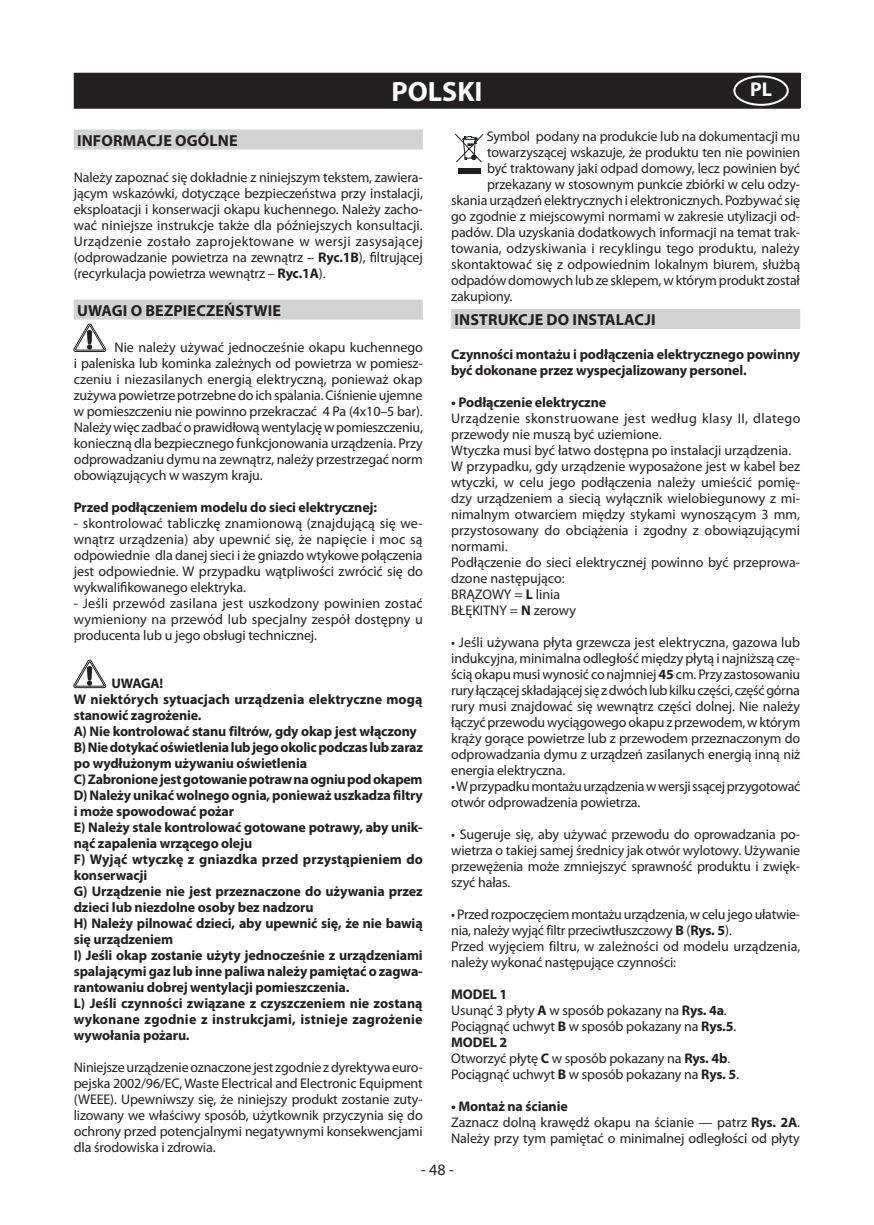
<style>
.page{position:relative;width:874px;height:1225px;background:#fff}
.page>*{position:absolute;margin:0;border:0;box-sizing:border-box;transform-origin:0 0}
.LINGUA_FILETTO_NERO{font:700 28px "Myriad Pro";color:#fff}
.t1{font:700 20px "Myriad Pro";color:#fff}
.MYRIAD_TESTO_GRIGIO{font:700 16px "Myriad Pro";letter-spacing:.01em;color:#231f20}
.t2{font:16px "Myriad Pro";color:#231f20}
.TESTO_MYRIAD__EU{font:14px/16px "Myriad Pro";letter-spacing:-.01em;color:#231f20;text-align:justify}
.TESTO_MYRIAD__EU-2{font:700 14px/16px "Myriad Pro";letter-spacing:-.01em;color:#231f20}
.TESTO_MYRIAD__EU-3{font:14px/16px "Myriad Pro";letter-spacing:.025em;color:#231f20}
.TESTO_MYRIAD__EU-4{font:700 14px/16px "Myriad Pro";letter-spacing:.01em;color:#231f20}
.TESTO_MYRIAD__EU-5{font:14px "Myriad Pro";letter-spacing:.01em;color:#231f20}
.s1{font-weight:700}
</style>
<div class="page">
<div style="left:74px;top:73px;width:725px;height:22px;background:#231f20"></div>
<div style="left:74px;top:95px;width:725px;height:14px;background:#231f20"></div>
<div style="left:733px;top:75px;width:55px;height:31px;border:2px solid #fff;border-radius:50%"></div>
<div style="left:74px;top:129px;width:348px;height:20px;background:#d1d2d4"></div>
<div style="left:74px;top:299px;width:348px;height:20px;background:#d1d2d4"></div>
<svg style="left:74px;top:324px;width:32px;height:28px"></svg>
<svg style="left:74px;top:660px;width:32px;height:28px"></svg>
<div style="left:451px;top:309px;width:348px;height:20px;background:#d1d2d4"></div>
<div style="left:458px;top:168px;width:22px;height:5px;background:#231f20"></div>
<svg style="left:455px;top:133px;width:28px;height:30px"></svg>
<p class="LINGUA_FILETTO_NERO" style="left:391px;top:73px;width:92px">POLSKI</p>
<p class="t1" style="left:749px;top:77px;width:23px">PL</p>
<p class="TESTO_MYRIAD__EU" style="left:486px;top:128px;width:315px">Symbol podany na produkcie lub na dokumentacji mu</p>
<p class="TESTO_MYRIAD__EU" style="left:487px;top:144px;width:314px">towarzyszącej wskazuje, że produktu ten nie powinien</p>
<p class="TESTO_MYRIAD__EU" style="left:487px;top:160px;width:314px">być traktowany jaki odpad domowy, lecz powinien być</p>
<p class="TESTO_MYRIAD__EU" style="left:487px;top:176px;width:314px">przekazany w stosownym punkcie zbiórki w celu odzy-</p>
<p class="TESTO_MYRIAD__EU" style="left:451px;top:192px;width:350px">skania urządzeń elektrycznych i elektronicznych. Pozbywać się</p>
<p class="TESTO_MYRIAD__EU" style="left:451px;top:208px;width:350px">go zgodnie z miejscowymi normami w zakresie utylizacji od-</p>
<p class="TESTO_MYRIAD__EU" style="left:451px;top:224px;width:350px">padów. Dla uzyskania dodatkowych informacji na temat trak-</p>
<p class="TESTO_MYRIAD__EU-5" style="left:451px;top:240px;width:350px">towania, odzyskiwania i recyklingu tego produktu, należy</p>
<p class="TESTO_MYRIAD__EU" style="left:451px;top:256px;width:350px">skontaktować się z odpowiednim lokalnym biurem, służbą</p>
<p class="TESTO_MYRIAD__EU" style="left:451px;top:272px;width:350px">odpadów domowych lub ze sklepem, w którym produkt został</p>
<p class="TESTO_MYRIAD__EU" style="left:451px;top:288px;width:63px">zakupiony.</p>
<p class="MYRIAD_TESTO_GRIGIO" style="left:454px;top:309px;width:203px">INSTRUKCJE DO INSTALACJI</p>
<p class="TESTO_MYRIAD__EU-2" style="left:451px;top:346px;width:350px">Czynności montażu i podłączenia elektrycznego powinny być dokonane przez wyspecjalizowany personel.</p>
<p class="TESTO_MYRIAD__EU-2" style="left:451px;top:394px;width:156px">• Podłączenie elektryczne</p>
<p class="TESTO_MYRIAD__EU-3" style="left:451px;top:410px;width:350px">Urządzenie skonstruowane jest według klasy II, dlatego przewody nie muszą być uziemione.</p>
<p class="TESTO_MYRIAD__EU" style="left:451px;top:442px;width:341px">Wtyczka musi być łatwo dostępna po instalacji urządzenia.</p>
<p class="TESTO_MYRIAD__EU" style="left:451px;top:458px;width:350px">W przypadku, gdy urządzenie wyposażone jest w kabel bez wtyczki, w celu jego podłączenia należy umieścić pomię&shy;dzy urządzeniem a siecią wyłącznik wielobiegunowy z mi&shy;nimalnym otwarciem między stykami wynoszącym 3 mm, przystosowany do obciążenia i zgodny z obowiązującymi normami.</p>
<p class="TESTO_MYRIAD__EU" style="left:451px;top:554px;width:350px">Podłączenie do sieci elektrycznej powinno być przeprowa&shy;dzone następująco:</p>
<p class="TESTO_MYRIAD__EU" style="left:451px;top:586px;width:111px">BRĄZOWY = <span class="s1">L</span> linia</p>
<p class="TESTO_MYRIAD__EU" style="left:451px;top:602px;width:126px">BŁĘKITNY = <span class="s1">N</span> zerowy</p>
<p class="TESTO_MYRIAD__EU" style="left:451px;top:634px;width:350px">• Jeśli używana płyta grzewcza jest elektryczna, gazowa lub indukcyjna, minimalna odległość między płytą i najniższą czę&shy;ścią okapu musi wynosić co najmniej <span class="s1">45</span> cm. Przy zastosowaniu rury łączącej składającej się z dwóch lub kilku części, część górna rury musi znajdować się wewnątrz części dolnej. Nie należy łączyć przewodu wyciągowego okapu z przewodem, w którym krąży gorące powietrze lub z przewodem przeznaczonym do odprowadzania dymu z urządzeń zasilanych energią inną niż energia elektryczna.</p>
<p class="TESTO_MYRIAD__EU" style="left:451px;top:778px;width:350px">• W przypadku montażu urządzenia w wersji ssącej przygotować otwór odprowadzenia powietrza.</p>
<p class="TESTO_MYRIAD__EU" style="left:451px;top:826px;width:350px">• Sugeruje się, aby używać przewodu do oprowadzania po&shy;wietrza o takiej samej średnicy jak otwór wylotowy. Używanie przewężenia może zmniejszyć sprawność produktu i zwięk&shy;szyć hałas.</p>
<p class="TESTO_MYRIAD__EU" style="left:451px;top:906px;width:350px">• Przed rozpoczęciem montażu urządzenia, w celu jego ułatwie&shy;nia, należy wyjąć filtr przeciwtłuszczowy <span class="s1">B</span> (<span class="s1">Rys. 5</span>).</p>
<p class="TESTO_MYRIAD__EU" style="left:451px;top:938px;width:350px">Przed wyjęciem filtru, w zależności od modelu urządzenia, należy wykonać następujące czynności:</p>
<p class="TESTO_MYRIAD__EU-2" style="left:451px;top:986px;width:58px">MODEL 1</p>
<p class="TESTO_MYRIAD__EU" style="left:451px;top:1002px;width:277px">Usunąć 3 płyty <span class="s1">A</span> w sposób pokazany na <span class="s1">Rys. 4a</span>.</p>
<p class="TESTO_MYRIAD__EU" style="left:451px;top:1018px;width:286px">Pociągnąć uchwyt <span class="s1">B</span> w sposób pokazany na <span class="s1">Rys.5</span>.</p>
<p class="TESTO_MYRIAD__EU-2" style="left:451px;top:1034px;width:58px">MODEL 2</p>
<p class="TESTO_MYRIAD__EU" style="left:451px;top:1050px;width:280px">Otworzyć płytę <span class="s1">C</span> w sposób pokazany na <span class="s1">Rys. 4b</span>.</p>
<p class="TESTO_MYRIAD__EU" style="left:451px;top:1066px;width:289px">Pociągnąć uchwyt <span class="s1">B</span> w sposób pokazany na <span class="s1">Rys. 5</span>.</p>
<p class="TESTO_MYRIAD__EU-2" style="left:451px;top:1098px;width:118px">• Montaż na ścianie</p>
<p class="TESTO_MYRIAD__EU" style="left:451px;top:1114px;width:350px">Zaznacz dolną krawędź okapu na ścianie — patrz <span class="s1">Rys. 2A</span>.<br>Należy przy tym pamiętać o minimalnej odległości od płyty</p>
<p class="t2" style="left:420px;top:1159px;width:35px">- 48 -</p>
<p class="MYRIAD_TESTO_GRIGIO" style="left:77px;top:130px;width:162px">INFORMACJE OGÓLNE</p>
<p class="TESTO_MYRIAD__EU" style="left:74px;top:169px;width:350px">Należy zapoznać się dokładnie z niniejszym tekstem, zawiera&shy;jącym wskazówki, dotyczące bezpieczeństwa przy instalacji, eksploatacji i konserwacji okapu kuchennego. Należy zacho&shy;wać niniejsze instrukcje także dla późniejszych konsultacji.<br>Urządzenie zostało zaprojektowane w wersji zasysającej (odprowadzanie powietrza na zewnątrz – <span class="s1">Ryc.1B</span>), filtrującej (recyrkulacja powietrza wewnątrz – <span class="s1">Ryc.1A</span>).</p>
<p class="MYRIAD_TESTO_GRIGIO" style="left:77px;top:300px;width:205px">UWAGI O BEZPIECZEŃSTWIE</p>
<p class="TESTO_MYRIAD__EU" style="left:74px;top:339px;width:350px;text-indent:41px">Nie należy używać jednocześnie okapu kuchennego i paleniska lub kominka zależnych od powietrza w pomiesz&shy;czeniu i niezasilanych energią elektryczną, ponieważ okap zużywa powietrze potrzebne do ich spalania. Ciśnienie ujemne w pomieszczeniu nie powinno przekraczać 4 Pa (4x10–5 bar).<br>Należy więc zadbać o prawidłową wentylację w pomieszczeniu, konieczną dla bezpiecznego funkcjonowania urządzenia. Przy odprowadzaniu dymu na zewnątrz, należy przestrzegać norm obowiązujących w waszym kraju.</p>
<p class="TESTO_MYRIAD__EU-2" style="left:74px;top:498px;width:305px">Przed podłączeniem modelu do sieci elektrycznej:</p>
<p class="TESTO_MYRIAD__EU" style="left:74px;top:515px;width:350px">- skontrolować tabliczkę znamionową (znajdującą się we&shy;wnątrz urządzenia) aby upewnić się, że napięcie i moc są odpowiednie dla danej sieci i że gniazdo wtykowe połączenia jest odpowiednie. W przypadku wątpliwości zwrócić się do wykwalifikowanego elektryka.</p>
<p class="TESTO_MYRIAD__EU" style="left:74px;top:595px;width:350px">- Jeśli przewód zasilana jest uszkodzony powinien zostać wymieniony na przewód lub specjalny zespół dostępny u producenta lub u jego obsługi technicznej.</p>
<p class="TESTO_MYRIAD__EU-2" style="left:111px;top:674px;width:53px">UWAGA!</p>
<p class="TESTO_MYRIAD__EU-2" style="left:74px;top:690px;width:350px">W niektórych sytuacjach urządzenia elektryczne mogą stanowić zagrożenie.</p>
<p class="TESTO_MYRIAD__EU-2" style="left:74px;top:722px;width:344px">A) Nie kontrolować stanu filtrów, gdy okap jest włączony</p>
<p class="TESTO_MYRIAD__EU-2" style="left:74px;top:738px;width:350px">B) Nie dotykać oświetlenia lub jego okolic podczas lub zaraz po wydłużonym używaniu oświetlenia</p>
<p class="TESTO_MYRIAD__EU-2" style="left:74px;top:770px;width:350px">C) Zabronione jest gotowanie potraw na ogniu pod okapem</p>
<p class="TESTO_MYRIAD__EU-2" style="left:74px;top:786px;width:350px">D) Należy unikać wolnego ognia, ponieważ uszkadza filtry i może spowodować pożar</p>
<p class="TESTO_MYRIAD__EU-2" style="left:74px;top:818px;width:350px">E) Należy stale kontrolować gotowane potrawy, aby unik&shy;nąć zapalenia wrzącego oleju</p>
<p class="TESTO_MYRIAD__EU-4" style="left:74px;top:850px;width:350px">F) Wyjąć wtyczkę z gniazdka przed przystąpieniem do konserwacji</p>
<p class="TESTO_MYRIAD__EU-2" style="left:74px;top:882px;width:350px">G) Urządzenie nie jest przeznaczone do używania przez dzieci lub niezdolne osoby bez nadzoru</p>
<p class="TESTO_MYRIAD__EU-2" style="left:74px;top:914px;width:350px">H) Należy pilnować dzieci, aby upewnić się, że nie bawią się urządzeniem</p>
<p class="TESTO_MYRIAD__EU-2" style="left:74px;top:946px;width:350px;text-align:justify">I) Jeśli okap zostanie użyty jednocześnie z urządzeniami spalającymi gaz lub inne paliwa należy pamiętać o zagwa&shy;rantowaniu dobrej wentylacji pomieszczenia.</p>
<p class="TESTO_MYRIAD__EU-2" style="left:74px;top:994px;width:350px;text-align:justify">L) Jeśli czynności związane z czyszczeniem nie zostaną wykonane zgodnie z instrukcjami, istnieje zagrożenie wywołania pożaru.</p>
<p class="TESTO_MYRIAD__EU" style="left:74px;top:1059px;width:350px">Niniejsze urządzenie oznaczone jest zgodnie z dyrektywa euro&shy;pejska 2002/96/EC, Waste Electrical and Electronic Equipment (WEEE). Upewniwszy się, że niniejszy produkt zostanie zuty&shy;lizowany we właściwy sposób, użytkownik przyczynia się do ochrony przed potencjalnymi negatywnymi konsekwencjami dla środowiska i zdrowia.</p>
</div>
